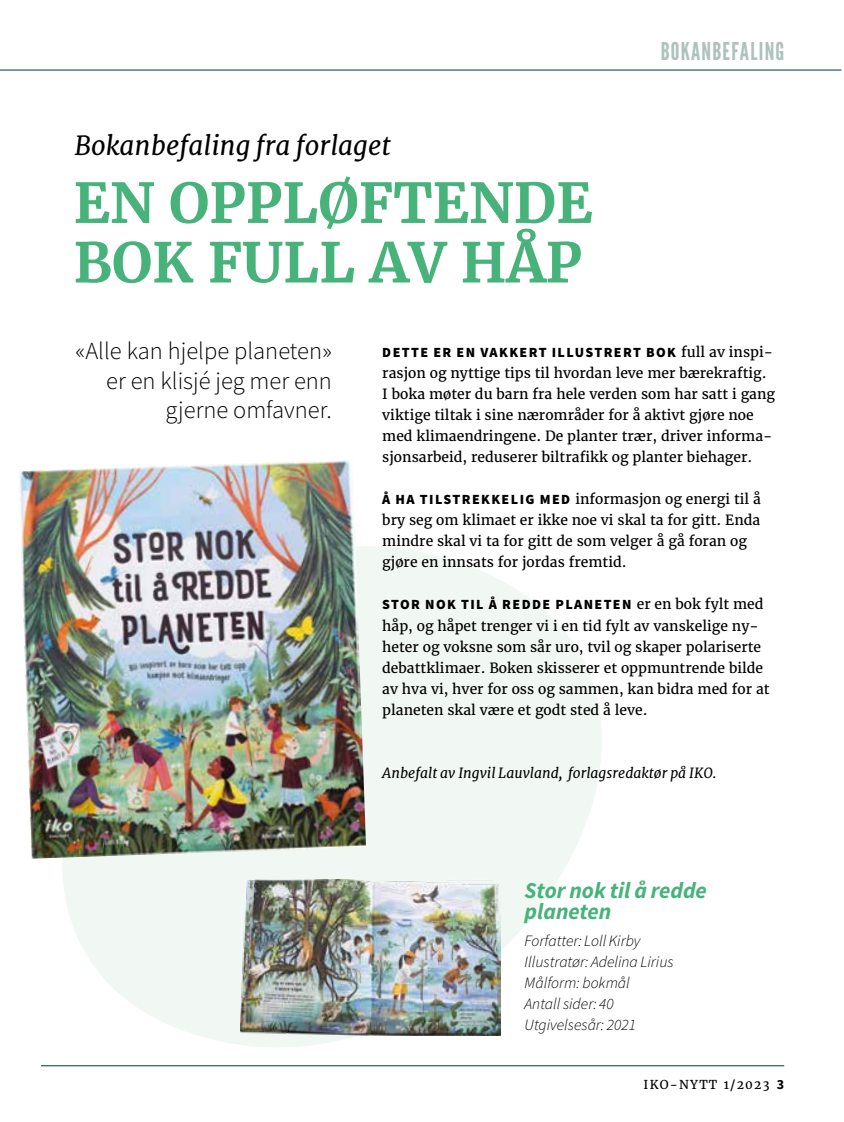
<style>
.page{position:relative;width:844px;height:1122px;background:#fff}
.page>*{position:absolute;margin:0;border:0;box-sizing:border-box;transform-origin:0 0}
.t1{font:700 54.77px/59.5px "Merriweather";color:#47b27a}
.t2{font:italic 26.25px "Merriweather";color:#000}
.t3{font:300 24.5px/29.4px "Source Sans Pro";color:#000;text-align:right}
.t4{font:24.5px "League Gothic";letter-spacing:.05em;color:#adc1bd}
.t5{font:italic 700 22.75px/21px "Source Sans Pro";color:#47b27a}
.t6{font:italic 300 15.75px/21px "Source Sans Pro";color:#000}
.t7{font:14px/21px "Merriweather";color:#000}
.t8{font:900 14px "Source Sans Pro";letter-spacing:.1em;color:#000}
.t9{font:italic 14px "Merriweather";color:#000}
.t10{font:12.25px "Merriweather";letter-spacing:.1em;color:#000}
.s1{font-family:"Merriweather";font-weight:400}
.s2{font-family:"Source Sans Pro";font-weight:900}
.s3{font-family:"Source Sans Pro";font-weight:700;font-size:14px}
</style>
<div class="page">
<hr style="left:0;top:70px;width:841px;height:1px;background:#003843">
<svg style="left:32px;top:546px;width:753px;height:521px"></svg>
<img style="left:18px;top:460px;width:348px;height:398px">
<img style="left:241px;top:879px;width:259px;height:155px">
<h2 class="t2" style="left:74px;top:129px;width:318px">Bokanbefaling fra forlaget</h2>
<h1 class="t1" style="left:73px;top:173px;width:521px">EN OPPLØFTENDE<br>BOK FULL AV HÅP</h1>
<h3 class="t4" style="left:660px;top:37px;width:125px">BOKANBEFALING</h3>
<h3 class="t3" style="left:76px;top:336px;width:258px">«Alle kan hjelpe planeten» er en klisjé jeg mer enn gjerne omfavner.</h3>
<p class="t8" style="left:382px;top:343px;width:392px">DETTE ER EN VAKKERT ILLUSTRERT BOK <span class="s1">full av inspi-</span></p>
<p class="t7" style="left:382px;top:363px;width:394px">rasjon og nyttige tips til hvordan leve mer bærekraftig.<br>I boka møter du barn fra hele verden som har satt i gang viktige tiltak i sine nærområder for å aktivt gjøre noe med klimaendringene. De planter trær, driver informa&shy;sjonsarbeid, reduserer biltrafikk og planter biehager.</p>
<p class="t7" style="left:382px;top:489px;width:380px"><span class="s2">Å HA TILSTREKKELIG MED</span> informasjon og energi til å bry seg om klimaet er ikke noe vi skal ta for gitt. Enda mindre skal vi ta for gitt de som velger å gå foran og gjøre en innsats for jordas fremtid.</p>
<p class="t8" style="left:382px;top:595px;width:382px">STOR NOK TIL Å REDDE PLANETEN <span class="s1">er en bok fylt med</span></p>
<p class="t7" style="left:382px;top:615px;width:389px">håp, og håpet trenger vi i en tid fylt av vanskelige ny&shy;heter og voksne som sår uro, tvil og skaper polariserte debattklimaer. Boken skisserer et oppmuntrende bilde av hva vi, hver for oss og sammen, kan bidra med for at planeten skal være et godt sted å leve.</p>
<p class="t9" style="left:382px;top:763px;width:335px">Anbefalt av Ingvil Lauvland, forlagsredaktør på IKO.</p>
<h3 class="t5" style="left:524px;top:879px;width:183px">Stor nok til å redde planeten</h3>
<p class="t6" style="left:524px;top:929px;width:150px">Forfatter: Loll Kirby<br>Illustratør: Adelina Lirius<br>Målform: bokmål<br>Antall sider: 40<br>Utgivelsesår: 2021</p>
<p class="t10" style="left:643px;top:1076px;width:142px">IKO-NYTT 1/2023 <span class="s3">3</span></p>
</div>
